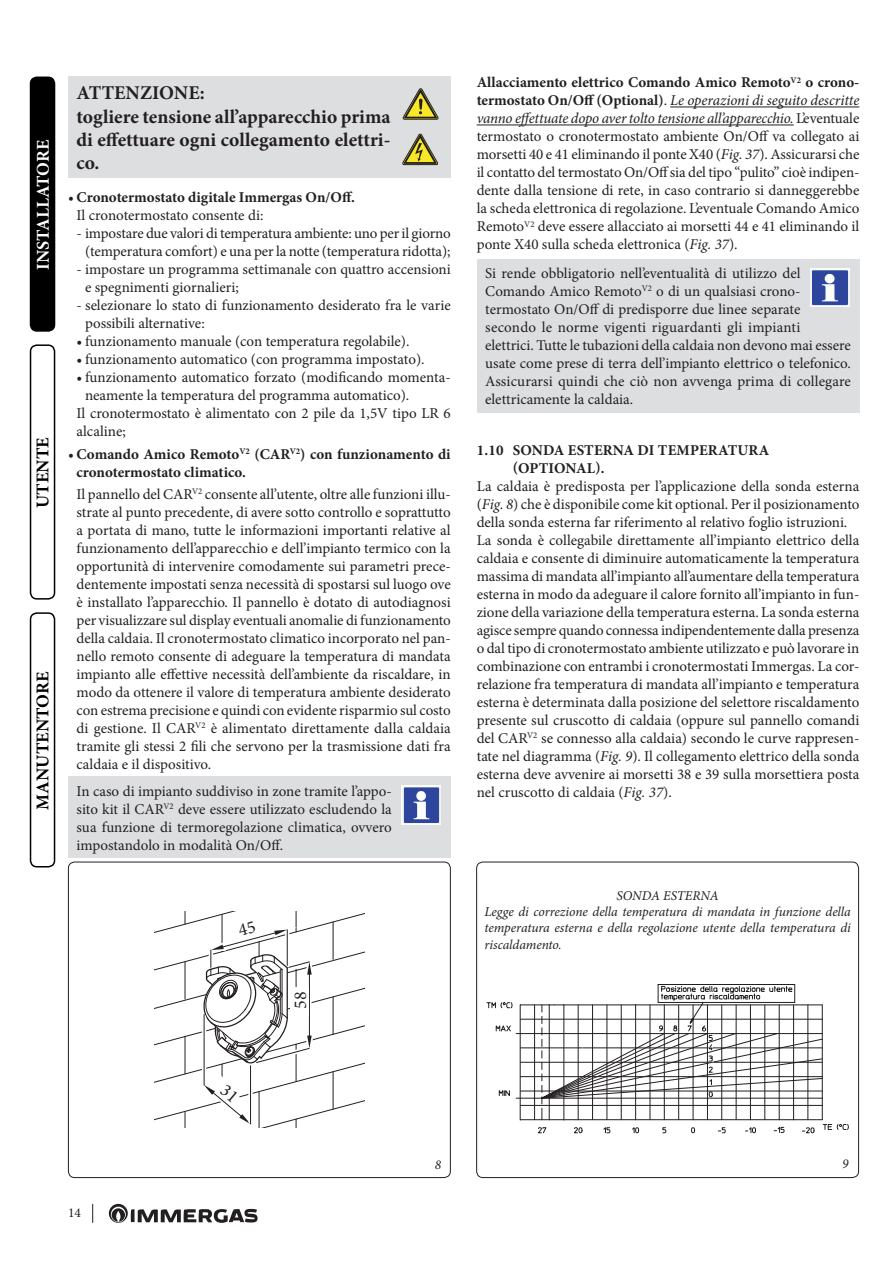
<style>
.page{position:relative;width:893px;height:1263px;background:#fff}
.page>*{position:absolute;margin:0;border:0;box-sizing:border-box;transform-origin:0 0}
.Testo_Spazio{font:700 19.5px/23.4px "Minion Pro";color:#231f20;text-align:justify}
.t1{font:700 18px "Minion Pro";color:#000}
.t2{font:700 18px "Minion Pro";color:#fff}
.t3{font:18px "Minion Pro";color:#231f20}
.Testo{font:15px/18px "Minion Pro";color:#231f20;text-align:justify}
.Testo1{font:15px/18px "Minion Pro";color:#231f20}
.Testo_Spazio-2{font:15px/18px "Minion Pro";color:#231f20;text-align:justify}
.Testo2{font:15px/18px "Minion Pro";letter-spacing:-.005em;color:#231f20}
.Testo1-2{font:700 15px/18px "Minion Pro";color:#231f20}
.Sottotitolo{font:700 15px/18px "Minion Pro";letter-spacing:.01em;color:#231f20}
.Legenda{font:italic 13.5px/16.2px "Minion Pro";letter-spacing:-.005em;color:#231f20;text-align:justify}
.t4{font:13.5px "Minion Pro";color:#231f20}
.s1{font-weight:400}
.s2{font-weight:700}
.s3{font-style:italic}
</style>
<div class="page">
<svg style="left:109px;top:1204px;width:149px;height:19px"></svg>
<svg style="left:92px;top:1204px;width:1px;height:19px"></svg>
<div style="left:31px;top:77px;width:24px;height:254px;background:#000;border-radius:6px"></div>
<div style="left:30px;top:77px;width:25px;height:255px;border:2px solid #000;border-radius:6px"></div>
<div style="left:30px;top:344px;width:25px;height:256px;border:2px solid #000;border-radius:6px"></div>
<div style="left:30px;top:612px;width:25px;height:255px;border:2px solid #000;border-radius:6px"></div>
<div style="left:476px;top:862px;width:383px;height:316px;border:1px solid #231f20;border-radius:6px"></div>
<hr style="left:516px;top:1033px;width:306px;height:1px;background:#231f20">
<hr style="left:516px;top:1098px;width:62px;height:1px;background:#231f20">
<svg style="left:499px;top:1090px;width:11px;height:6px"></svg>
<svg style="left:496px;top:1025px;width:15px;height:6px"></svg>
<svg style="left:486px;top:1002px;width:26px;height:6px"></svg>
<svg style="left:520px;top:984px;width:329px;height:149px"></svg>
<div style="left:68px;top:77px;width:383px;height:101px;background:#dddee0"></div>
<svg style="left:403px;top:89px;width:35px;height:30px"></svg>
<svg style="left:402px;top:134px;width:36px;height:31px"></svg>
<div style="left:68px;top:776px;width:383px;height:82px;background:#dddee0"></div>
<img style="left:401px;top:785px;width:40px;height:39px">
<hr style="left:670px;top:107px;width:189px;height:1px;background:#231f20">
<hr style="left:477px;top:125px;width:317px;height:1px;background:#231f20">
<div style="left:477px;top:259px;width:382px;height:154px;background:#dddee0"></div>
<img style="left:810px;top:268px;width:39px;height:39px">
<div style="left:68px;top:862px;width:383px;height:316px;border:1px solid #231f20;border-radius:6px"></div>
<svg style="left:155px;top:912px;width:209px;height:216px"></svg>
<p class="t2" style="left:30px;top:270px;width:132px;rotate:-90deg">INSTALLATORE</p>
<p class="t1" style="left:30px;top:508px;width:72px;rotate:-90deg">UTENTE</p>
<p class="t1" style="left:30px;top:810px;width:139px;rotate:-90deg">MANUTENTORE</p>
<p class="Testo_Spazio" style="left:77px;top:81px;width:130px">ATTENZIONE:</p>
<p class="Testo_Spazio" style="left:77px;top:104px;width:316px">togliere tensione all’apparecchio prima di effettuare ogni collegamento elettri&shy;co.</p>
<p class="Testo1-2" style="left:68px;top:188px;width:289px"><span class="s1">•</span> Cronotermostato digitale Immergas On/Off.</p>
<p class="Testo1" style="left:77px;top:207px;width:188px">Il cronotermostato consente di:</p>
<p class="Testo2" style="left:77px;top:225px;width:376px;text-align:center">- impostare due valori di temperatura ambiente: uno per il giorno (temperatura comfort) e una per la notte (temperatura ridotta);</p>
<p class="Testo2" style="left:85px;top:261px;width:367px;text-indent:-9px">- impostare un programma settimanale con quattro accensioni e spegnimenti giornalieri;</p>
<p class="Testo2" style="left:85px;top:297px;width:367px;text-indent:-9px">- selezionare lo stato di funzionamento desiderato fra le varie possibili alternative:</p>
<p class="Testo2" style="left:77px;top:333px;width:334px">• funzionamento manuale (con temperatura regolabile).</p>
<p class="Testo2" style="left:77px;top:351px;width:350px">• funzionamento automatico (con programma impostato).</p>
<p class="Testo2" style="left:85px;top:369px;width:367px;text-indent:-9px">• funzionamento automatico forzato (modificando momenta&shy;neamente la temperatura del programma automatico).</p>
<p class="Testo1" style="left:77px;top:405px;width:376px">Il cronotermostato è alimentato con 2 pile da 1,5V tipo LR 6 alcaline;</p>
<p class="Testo1-2" style="left:77px;top:445px;width:376px;text-indent:-9px"><span class="s1">•</span> Comando Amico Remoto<sup>V2</sup> (CAR<sup>V2</sup>) con funzionamento di cronotermostato climatico.</p>
<p class="Testo1" style="left:77px;top:485px;width:376px;text-align:justify">Il pannello del CAR<sup>V2</sup> consente all’utente, oltre alle funzioni illu&shy;strate al punto precedente, di avere sotto controllo e soprattutto a portata di mano, tutte le informazioni importanti relative al funzionamento dell’apparecchio e dell’impianto termico con la opportunità di intervenire comodamente sui parametri prece&shy;dentemente impostati senza necessità di spostarsi sul luogo ove è installato l’apparecchio. Il pannello è dotato di autodiagnosi per visualizzare sul display eventuali anomalie di funzionamento della caldaia. Il cronotermostato climatico incorporato nel pan&shy;nello remoto consente di adeguare la temperatura di mandata impianto alle effettive necessità dell’ambiente da riscaldare, in modo da ottenere il valore di temperatura ambiente desiderato con estrema precisione e quindi con evidente risparmio sul costo di gestione. Il CAR<sup>V2</sup> è alimentato direttamente dalla caldaia tramite gli stessi 2 fili che servono per la trasmissione dati fra caldaia e il dispositivo.</p>
<p class="Testo_Spazio-2" style="left:77px;top:782px;width:317px">In caso di impianto suddiviso in zone tramite l’appo&shy;sito kit il CAR<sup>V2</sup> deve essere utilizzato escludendo la sua funzione di termoregolazione climatica, ovvero impostandolo in modalità On/Off.</p>
<p class="t3" style="left:288px;top:1009px;width:19px;rotate:-90deg">58</p>
<p class="Testo_Spazio-2" style="left:477px;top:74px;width:384px"><span class="s2">Allacciamento elettrico Comando Amico Remoto</span><sup>V2</sup> <span class="s2">o crono&shy;termostato On/Off (Optional)</span>. <span class="s3">Le operazioni di seguito descritte vanno effettuate dopo aver tolto tensione all’apparecchio.</span> L’eventuale termostato o cronotermostato ambiente On/Off va collegato ai morsetti 40 e 41 eliminando il ponte X40 (<span class="s3">Fig. 37</span>). Assicurarsi che il contatto del termostato On/Off sia del tipo “pulito” cioè indipen&shy;dente dalla tensione di rete, in caso contrario si danneggerebbe la scheda elettronica di regolazione. L’eventuale Comando Amico Remoto<sup>V2</sup> deve essere allacciato ai morsetti 44 e 41 eliminando il ponte X40 sulla scheda elettronica (<span class="s3">Fig. 37</span>).</p>
<p class="Testo" style="left:485px;top:265px;width:367px;text-align:left">Si rende obbligatorio nell’eventualità di utilizzo del Comando Amico Remoto<sup>V2</sup> o di un qualsiasi crono&shy;termostato On/Off di predisporre due linee separate secondo le norme vigenti riguardanti gli impianti elettrici. Tutte le tubazioni della caldaia non devono mai essere usate come prese di terra dell’impianto elettrico o telefonico.<br>Assicurarsi quindi che ciò non avvenga prima di collegare elettricamente la caldaia.</p>
<p class="Sottotitolo" style="left:513px;top:441px;width:258px;text-indent:-36px">1.10 SONDA ESTERNA DI TEMPERATURA (OPTIONAL).</p>
<p class="Testo" style="left:477px;top:477px;width:384px">La caldaia è predisposta per l’applicazione della sonda esterna (<span class="s3">Fig. 8</span>) che è disponibile come kit optional. Per il posizionamento della sonda esterna far riferimento al relativo foglio istruzioni.</p>
<p class="Testo" style="left:477px;top:531px;width:384px">La sonda è collegabile direttamente all’impianto elettrico della caldaia e consente di diminuire automaticamente la temperatura massima di mandata all’impianto all’aumentare della temperatura esterna in modo da adeguare il calore fornito all’impianto in fun&shy;zione della variazione della temperatura esterna. La sonda esterna agisce sempre quando connessa indipendentemente dalla presenza o dal tipo di cronotermostato ambiente utilizzato e può lavorare in combinazione con entrambi i cronotermostati Immergas. La cor&shy;relazione fra temperatura di mandata all’impianto e temperatura esterna è determinata dalla posizione del selettore riscaldamento presente sul cruscotto di caldaia (oppure sul pannello comandi del CAR<sup>V2</sup> se connesso alla caldaia) secondo le curve rappresen&shy;tate nel diagramma (<span class="s3">Fig. 9</span>). Il collegamento elettrico della sonda esterna deve avvenire ai morsetti 38 e 39 sulla morsettiera posta nel cruscotto di caldaia (<span class="s3">Fig. 37</span>).</p>
<p class="Legenda" style="left:616px;top:888px;width:104px">SONDA ESTERNA</p>
<p class="Legenda" style="left:484px;top:904px;width:368px">Legge di correzione della temperatura di mandata in funzione della temperatura esterna e della regolazione utente della temperatura di riscaldamento.</p>
<p class="t4" style="left:68px;top:1204px;width:14px">14</p>
<p class="Legenda" style="left:435px;top:1156px;width:8px">8</p>
<p class="Legenda" style="left:842px;top:1156px;width:8px">9</p>
</div>
